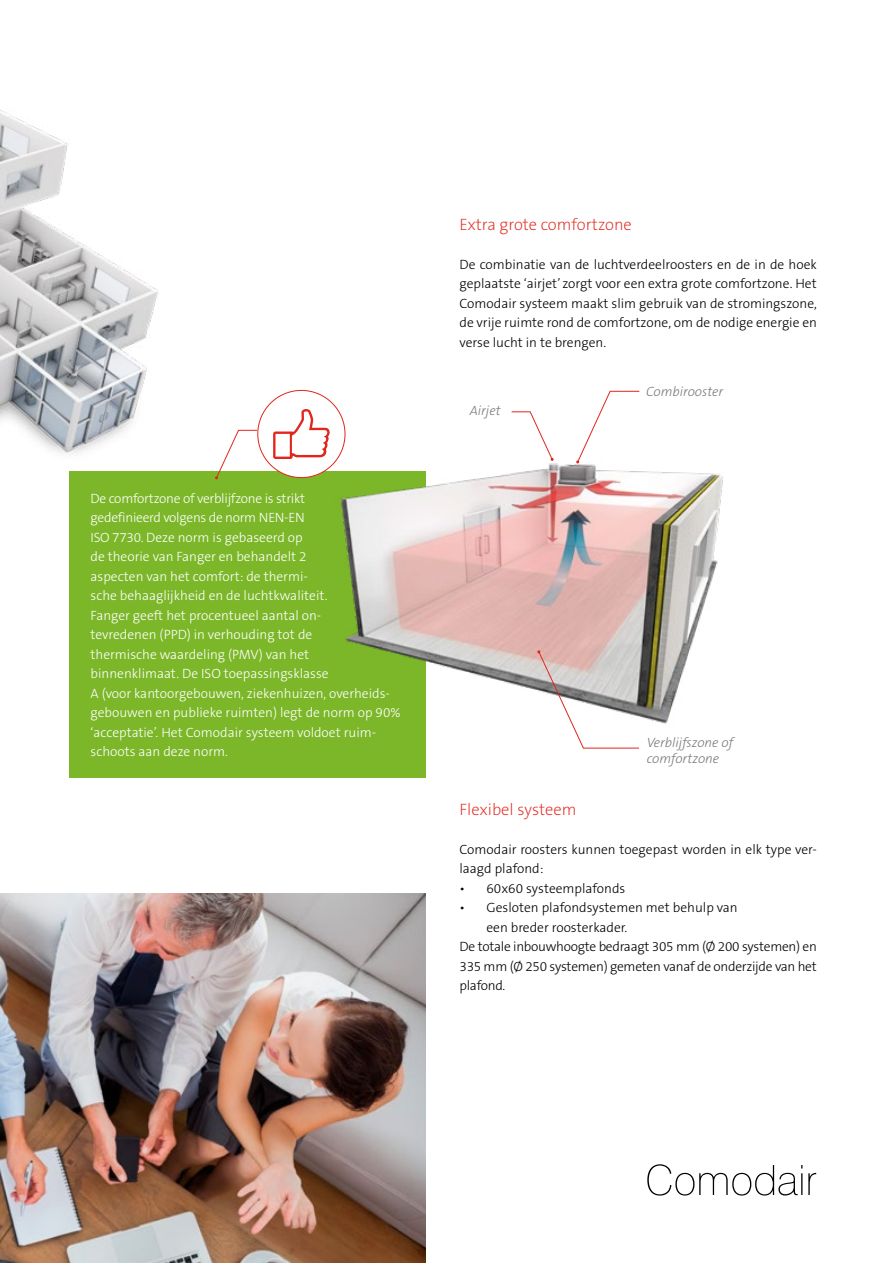
<style>
.page{position:relative;width:885px;height:1263px;background:#fff}
.page>*{position:absolute;margin:0;border:0;box-sizing:border-box;transform-origin:0 0}
.t1{font:200 16.5px "The Sans B2";color:#e1261d}
.t2{font:300 13.5px/19.5px "The Sans B3";color:#fff}
.t3{font:300 13.5px/19.5px "The Sans B3";color:#000;text-align:justify}
.t4{font:300 13.5px "The Sans B3";letter-spacing:-.02em;color:#000}
.t5{font:italic 300 13.5px/16.5px "The Sans B3";color:#7c7b7b}
</style>
<div class="page">
<img style="left:0;top:894px;width:425px;height:369px">
<div style="left:69px;top:471px;width:356px;height:306px;background:#7cb729"></div>
<svg style="left:647px;top:1164px;width:155px;height:31px"></svg>
<svg style="left:808px;top:1173px;width:8px;height:22px"></svg>
<img style="left:236px;top:414px;width:487px;height:364px">
<svg style="left:511px;top:411px;width:42px;height:50px"></svg>
<svg style="left:576px;top:390px;width:64px;height:73px"></svg>
<svg style="left:537px;top:650px;width:102px;height:99px"></svg>
<img style="left:0;top:110px;width:341px;height:577px">
<div style="left:258px;top:390px;width:87px;height:88px;background:#fff;border-radius:50%"></div>
<svg style="left:273px;top:409px;width:57px;height:50px"></svg>
<svg style="left:215px;top:430px;width:43px;height:49px"></svg>
<p class="t2" style="left:91px;top:489px;width:311px">De comfortzone of verblijfzone is strikt<br>gedefinieerd volgens de norm NEN-EN<br>ISO 7730. Deze norm is gebaseerd op<br>de theorie van Fanger en behandelt 2<br>aspecten van het comfort: de thermi-<br>sche behaaglijkheid en de luchtkwaliteit.<br>Fanger geeft het procentueel aantal on-<br>tevredenen (PPD) in verhouding tot de<br>thermische waardeling (PMV) van het binnenklimaat. De ISO toepassingsklasse<br>A (voor kantoorgebouwen, ziekenhuizen, overheids&shy;gebouwen en publieke ruimten) legt de norm op 90% ‘acceptatie’. Het Comodair systeem voldoet ruim&shy;schoots aan deze norm.</p>
<p class="t1" style="left:459px;top:215px;width:174px">Extra grote comfortzone</p>
<p class="t3" style="left:459px;top:255px;width:359px">De combinatie van de luchtverdeelroosters en de in de hoek geplaatste ‘airjet’ zorgt voor een extra grote comfortzone. Het Comodair systeem maakt slim gebruik van de stromingszone, de vrije ruimte rond de comfortzone, om de nodige energie en verse lucht in te brengen.</p>
<p class="t5" style="left:470px;top:403px;width:32px">Airjet</p>
<p class="t5" style="left:646px;top:384px;width:79px">Combirooster</p>
<p class="t5" style="left:646px;top:734px;width:88px">Verblijfszone of comfortzone</p>
<p class="t1" style="left:459px;top:800px;width:118px">Flexibel systeem</p>
<p class="t3" style="left:459px;top:840px;width:359px">Comodair roosters kunnen toegepast worden in elk type ver&shy;laagd plafond:</p>
<p class="t3" style="left:459px;top:879px;width:167px">• 60x60 systeemplafonds</p>
<p class="t3" style="left:459px;top:898px;width:279px">• Gesloten plafondsystemen met behulp van</p>
<p class="t3" style="left:486px;top:918px;width:142px">een breder roosterkader.</p>
<p class="t4" style="left:459px;top:939px;width:359px">De totale inbouwhoogte bedraagt 305 mm (Ø 200 systemen) en</p>
<p class="t4" style="left:459px;top:959px;width:358px">335 mm (Ø 250 systemen) gemeten vanaf de onderzijde van het</p>
<p class="t4" style="left:459px;top:978px;width:47px">plafond.</p>
</div>
